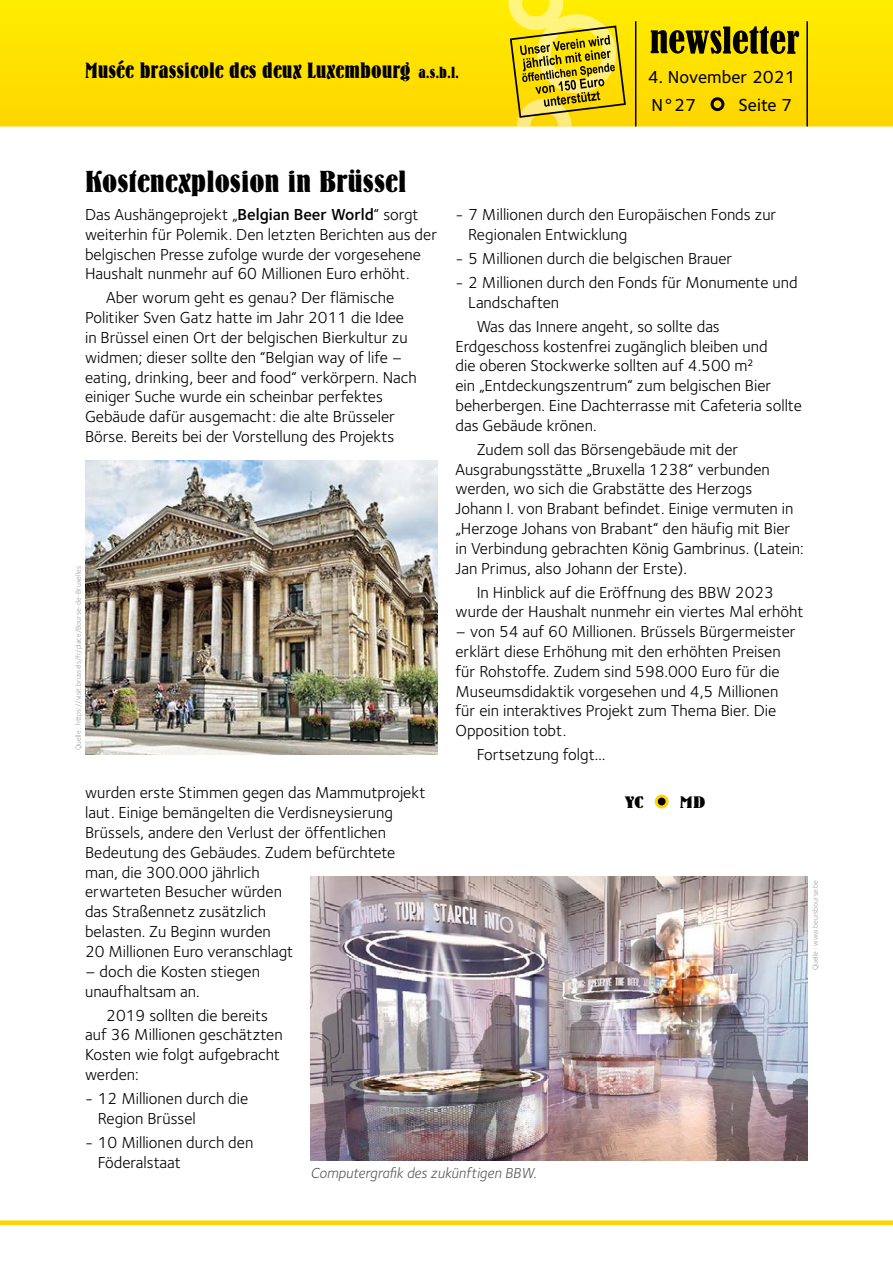
<style>
.page{position:relative;width:893px;height:1263px;background:#fff}
.page>*{position:absolute;margin:0;border:0;box-sizing:border-box;transform-origin:0 0}
.t1{font:30px "Bernhard Bold Condensed BT";color:#000;scale:1.15 1}
.t2{font:21.75px "Bernhard Bold Condensed BT";color:#000;scale:1.1 1}
.t3{font:18px/28.5px "Foundry Sterling Medium CE";color:#000}
.t4{font:16.5px/19.8px "Foundry Sterling Book CE";color:#000}
.t5{font:16.5px "Bernhard Bold Condensed BT";color:#000;scale:1.5 1}
.t6{font:15px "Foundry Sterling Book Italic CE";color:#58585a}
.t7{font:7.5px "Foundry Sterling Book CE";color:#9c9e9f}
.s1{font-size:15.75px;color:#ffd400}
.s2{font-family:"Foundry Sterling";font-weight:600}
</style>
<div class="page">
<svg style="left:0;top:0;width:893px;height:126px;background:#fee000"></svg>
<svg style="left:651px;top:26px;width:148px;height:28px;background:#7d7000"></svg>
<div style="left:712px;top:99px;width:11px;height:11px;background:#ffd400;border-radius:50%"></div>
<div style="left:711px;top:97px;width:13px;height:14px;border:3px solid #000;border-radius:50%"></div>
<div style="left:0;top:1220px;width:893px;height:5px;background:#ffd400"></div>
<hr style="left:806px;top:21px;width:2px;height:105px;background:#000">
<svg style="left:508px;top:0;width:129px;height:126px;background:#dbc41e"></svg>
<div style="left:656px;top:796px;width:11px;height:11px;background:#000;border-radius:50%"></div>
<div style="left:655px;top:795px;width:14px;height:13px;border:3px solid #ffd400;border-radius:50%"></div>
<img style="left:310px;top:876px;width:498px;height:285px">
<img style="left:85px;top:461px;width:352px;height:293px">
<h2 class="t2" style="left:85px;top:58px;width:342px">Musée brassicole des deux Luxembourg <span class="s1">a.s.b.l.</span></h2>
<p class="t3" style="left:648px;top:63px;width:150px">4. November 2021<br>N°27</p>
<p class="t3" style="left:738px;top:91px;width:55px">Seite 7</p>
<h1 class="t1" style="left:85px;top:163px;width:281px">Kostenexplosion in Brüssel</h1>
<p class="t4" style="left:85px;top:205px;width:354px">Das Aushängeprojekt „<span class="s2">Belgian Beer World</span>“ sorgt weiterhin für Polemik. Den letzten Berichten aus der belgischen Presse zufolge wurde der vorgesehene Haushalt nunmehr auf 60 Millionen Euro erhöht.</p>
<p class="t4" style="left:85px;top:288px;width:333px;text-indent:21px">Aber worum geht es genau? Der flämische Politiker Sven Gatz hatte im Jahr 2011 die Idee in Brüssel einen Ort der belgischen Bierkultur zu widmen; dieser sollte den “Belgian way of life – eating, drinking, beer and food“ verkörpern. Nach einiger Suche wurde ein scheinbar perfektes Gebäude dafür ausgemacht: die alte Brüsseler Börse. Bereits bei der Vorstellung des Projekts</p>
<p class="t4" style="left:468px;top:205px;width:310px;text-indent:-13px">- 7 Millionen durch den Europäischen Fonds zur<br>Regionalen Entwicklung</p>
<p class="t4" style="left:455px;top:249px;width:278px">- 5 Millionen durch die belgischen Brauer</p>
<p class="t4" style="left:468px;top:273px;width:331px;text-indent:-13px">- 2 Millionen durch den Fonds für Monumente und<br>Landschaften</p>
<p class="t4" style="left:455px;top:316px;width:348px;text-indent:21px">Was das Innere angeht, so sollte das Erdgeschoss kostenfrei zugänglich bleiben und<br>die oberen Stockwerke sollten auf 4.500 m<sup>2<br></sup>ein „Entdeckungszentrum“ zum belgischen Bier beherbergen. Eine Dachterrasse mit Cafeteria sollte das Gebäude krönen.</p>
<p class="t4" style="left:455px;top:440px;width:350px;text-indent:21px">Zudem soll das Börsengebäude mit der Ausgrabungsstätte „Bruxella 1238“ verbunden werden, wo sich die Grabstätte des Herzogs<br>Johann I. von Brabant befindet. Einige vermuten in „Herzoge Johans von Brabant“ den häufig mit Bier in Verbindung gebrachten König Gambrinus. (Latein:<br>Jan Primus, also Johann der Erste).</p>
<p class="t4" style="left:455px;top:582px;width:350px;text-align:center">In Hinblick auf die Eröffnung des BBW 2023<br>wurde der Haushalt nunmehr ein viertes Mal erhöht</p>
<p class="t4" style="left:455px;top:622px;width:342px">– von 54 auf 60 Millionen. Brüssels Bürgermeister erklärt diese Erhöhung mit den erhöhten Preisen für Rohstoffe. Zudem sind 598.000 Euro für die Museumsdidaktik vorgesehen und 4,5 Millionen für ein interaktives Projekt zum Thema Bier. Die Opposition tobt.</p>
<p class="t4" style="left:477px;top:745px;width:130px">Fortsetzung folgt…</p>
<p class="t5" style="left:626px;top:793px;width:13px">YC</p>
<p class="t5" style="left:680px;top:793px;width:19px">MD</p>
<p class="t7" style="left:74px;top:750px;width:185px;rotate:-90deg">Quelle : https://visit.brussels/fr/place/Bourse-de-Bruxelles</p>
<p class="t4" style="left:85px;top:783px;width:342px">wurden erste Stimmen gegen das Mammutprojekt laut. Einige bemängelten die Verdisneysierung Brüssels, andere den Verlust der öffentlichen Bedeutung des Gebäudes. Zudem befürchtete man, die 300.000 jährlich<br>erwarteten Besucher würden<br>das Straßennetz zusätzlich<br>belasten. Zu Beginn wurden<br>20 Millionen Euro veranschlagt</p>
<p class="t4" style="left:85px;top:961px;width:177px">– doch die Kosten stiegen unaufhaltsam an.</p>
<p class="t4" style="left:85px;top:1005px;width:199px;text-indent:21px">2019 sollten die bereits auf 36 Millionen geschätzten<br>Kosten wie folgt aufgebracht werden:</p>
<p class="t4" style="left:98px;top:1089px;width:152px;text-indent:-13px">- 12 Millionen durch die<br>Region Brüssel</p>
<p class="t4" style="left:98px;top:1133px;width:157px;text-indent:-13px">- 10 Millionen durch den<br>Föderalstaat</p>
<p class="t6" style="left:310px;top:1165px;width:228px">Computergrafik des zukünftigen BBW.</p>
<p class="t7" style="left:811px;top:970px;width:92px;rotate:-90deg">Quelle : www.beursbourse.be</p>
</div>
